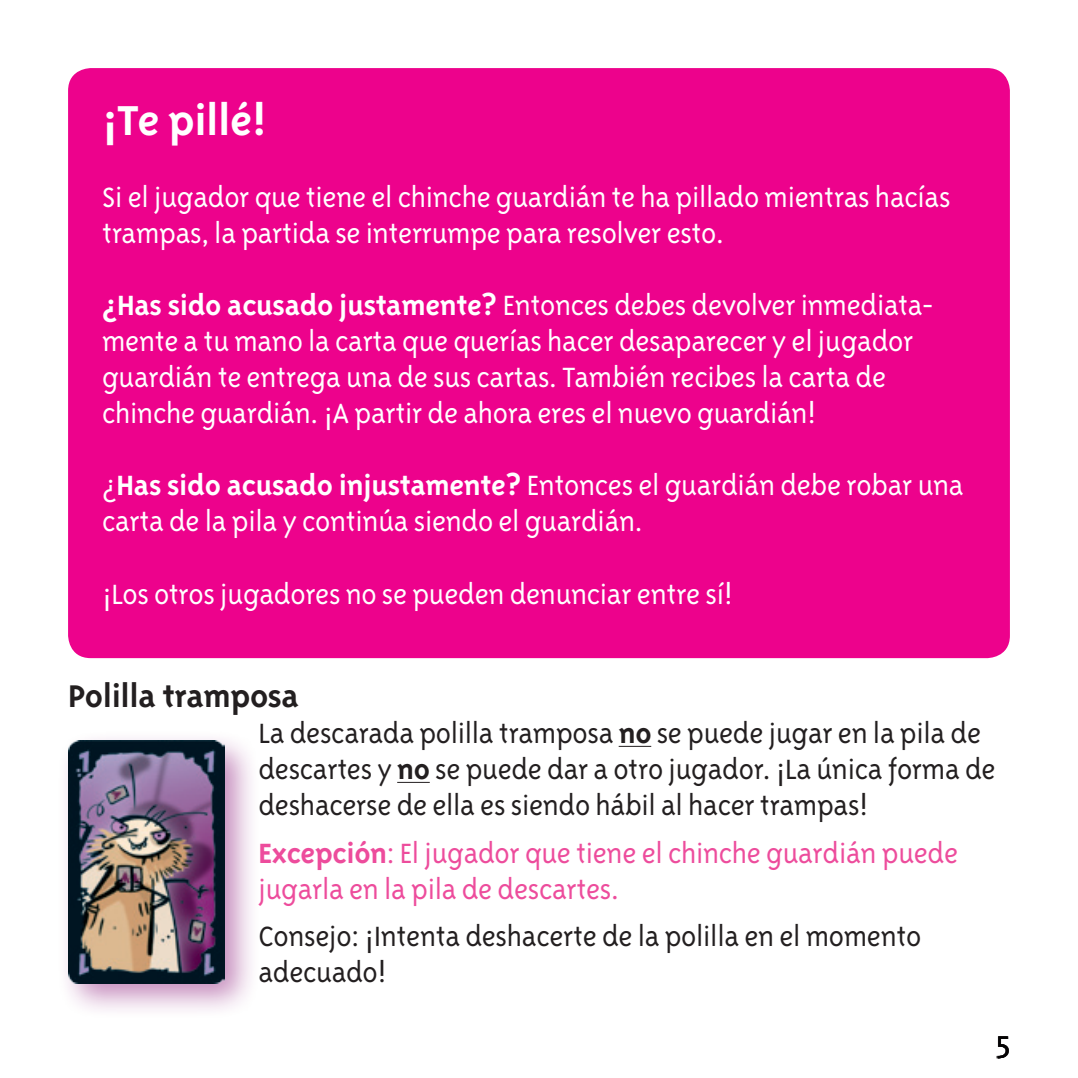
<style>
.page{position:relative;width:1078px;height:1078px;background:#fff}
.page>*{position:absolute;margin:0;border:0;box-sizing:border-box;transform-origin:0 0}
.t1{font:700 48px "Triplex Sans OT";letter-spacing:-.01em;color:#fff}
.t2{font:700 36px "Triplex Sans OT";letter-spacing:-.01em;color:#231f20}
.t3{font:300 36px "Triplex Sans OT";color:#231f20}
.t4{font:300 32px/36px "Triplex Sans OT";letter-spacing:-.01em;color:#fff}
.t5{font:300 32px/36px "Triplex Sans OT";letter-spacing:-.01em;color:#231f20}
.t6{font:300 32px/36px "Triplex Sans OT";letter-spacing:-.01em;color:#ed4c9c}
.s1{font-weight:700}
</style>
<div class="page">
<div style="left:56px;top:728px;width:205px;height:291px;background:#881277;opacity:.48"></div>
<img style="left:68px;top:740px;width:156px;height:243px">
<div style="left:68px;top:68px;width:941px;height:590px;background:#ed028c;border-radius:23px"></div>
<hr style="left:618px;top:745px;width:33px;height:1px;background:#231f20">
<hr style="left:397px;top:781px;width:32px;height:1px;background:#231f20">
<h1 class="t1" style="left:102px;top:95px;width:167px">¡Te pillé!</h1>
<p class="t4" style="left:102px;top:179px;width:849px">Si el jugador que tiene el chinche guardián te ha pillado mientras hacías trampas, la partida se interrumpe para resolver esto.</p>
<p class="t4" style="left:102px;top:287px;width:832px"><span class="s1">¿Has sido acusado justamente?</span> Entonces debes devolver inmediata&shy;mente a tu mano la carta que querías hacer desaparecer y el jugador guardián te entrega una de sus cartas. También recibes la carta de chinche guardián. ¡A partir de ahora eres el nuevo guardián!</p>
<p class="t4" style="left:102px;top:467px;width:862px">¿<span class="s1">Has sido acusado injustamente?</span> Entonces el guardián debe robar una carta de la pila y continúa siendo el guardián.</p>
<p class="t4" style="left:102px;top:575px;width:632px">¡Los otros jugadores no se pueden denunciar entre sí!</p>
<p class="t2" style="left:68px;top:677px;width:232px">Polilla tramposa</p>
<p class="t5" style="left:258px;top:715px;width:738px">La descarada polilla tramposa <span class="s1">no</span> se puede jugar en la pila de descartes y <span class="s1">no</span> se puede dar a otro jugador. ¡La única forma de deshacerse de ella es siendo hábil al hacer trampas!</p>
<p class="t6" style="left:258px;top:834px;width:701px"><span class="s1">Excepción</span>: El jugador que tiene el chinche guardián puede jugarla en la pila de descartes.</p>
<p class="t5" style="left:258px;top:918px;width:664px">Consejo: ¡Intenta deshacerte de la polilla en el momento adecuado!</p>
<p class="t3" style="left:994px;top:1022px;width:16px">5</p>
</div>
